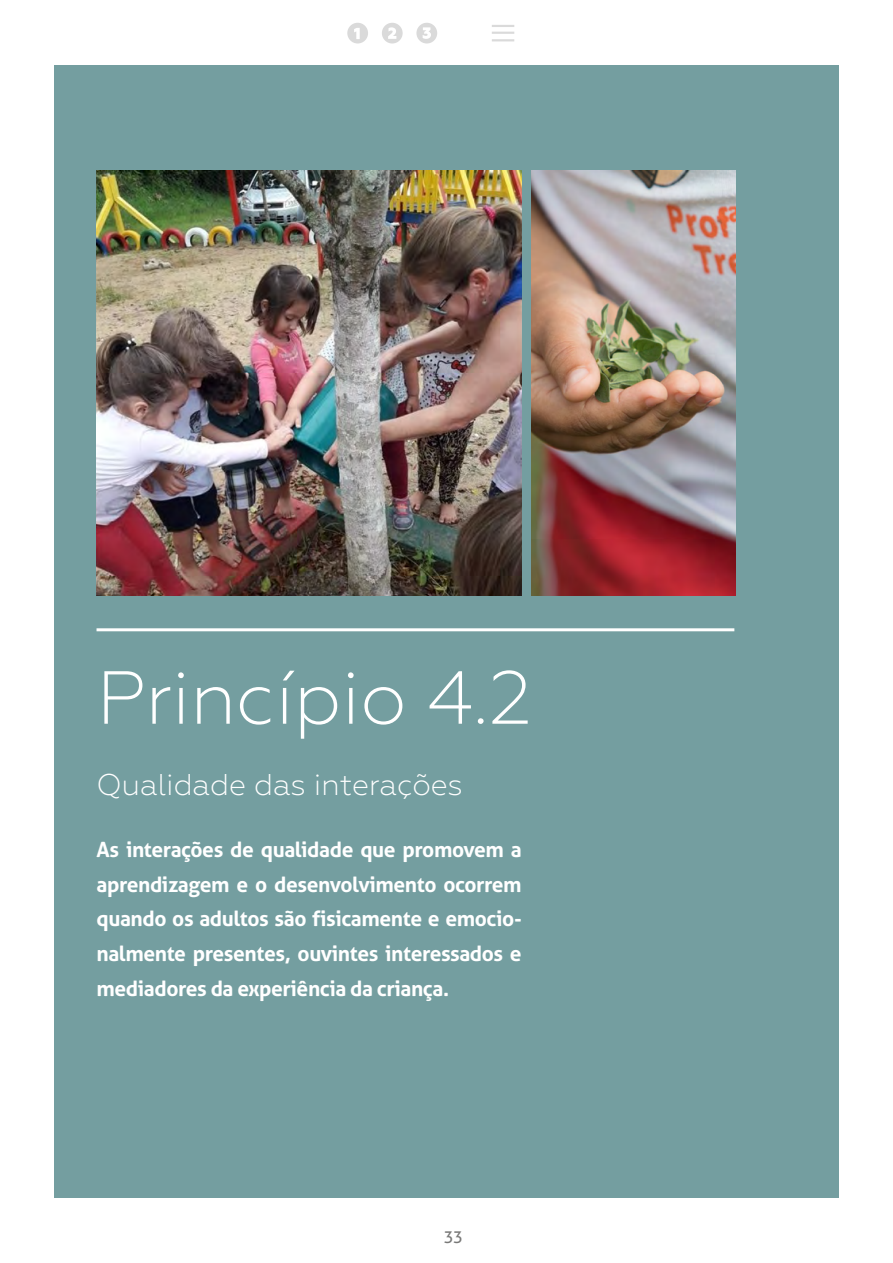
<style>
.page{position:relative;width:893px;height:1263px;background:#fff}
.page>*{position:absolute;margin:0;border:0;box-sizing:border-box;transform-origin:0 0}
.t1{font:300 75px "Geometria";color:#fff}
.t2{font:300 30px "Geometria";color:#fff}
.t3{font:700 21px/34.5px "Aller";letter-spacing:-.02em;color:#fff;text-align:justify}
.t4{font:16.5px "Aller";color:#575756}
</style>
<div class="page">
<hr style="left:492px;top:39px;width:22px;height:2px;background:#dadada">
<hr style="left:492px;top:32px;width:22px;height:2px;background:#dadada">
<hr style="left:492px;top:25px;width:22px;height:2px;background:#dadada">
<div style="left:347px;top:23px;width:21px;height:21px;background:#dadada;border-radius:50%"></div>
<svg style="left:354px;top:28px;width:6px;height:11px"></svg>
<div style="left:382px;top:23px;width:21px;height:21px;background:#dadada;border-radius:50%"></div>
<svg style="left:388px;top:27px;width:8px;height:12px"></svg>
<div style="left:416px;top:23px;width:21px;height:21px;background:#dadada;border-radius:50%"></div>
<svg style="left:423px;top:27px;width:8px;height:12px"></svg>
<div style="left:54px;top:65px;width:785px;height:1133px;background:#749ea0"></div>
<img style="left:97px;top:170px;width:425px;height:425px">
<img style="left:531px;top:170px;width:205px;height:425px">
<hr style="left:97px;top:628px;width:637px;height:3px;background:#fff">
<h1 class="t1" style="left:97px;top:654px;width:437px">Princípio 4.2</h1>
<h2 class="t2" style="left:97px;top:767px;width:368px">Qualidade das interações</h2>
<p class="t3" style="left:97px;top:833px;width:427px">As interações de qualidade que promovem a aprendizagem e o desenvolvimento ocorrem quando os adultos são fisicamente e emocio&shy;nalmente presentes, ouvintes interessados e mediadores da experiência da criança.</p>
<p class="t4" style="left:443px;top:1226px;width:21px">33</p>
</div>
